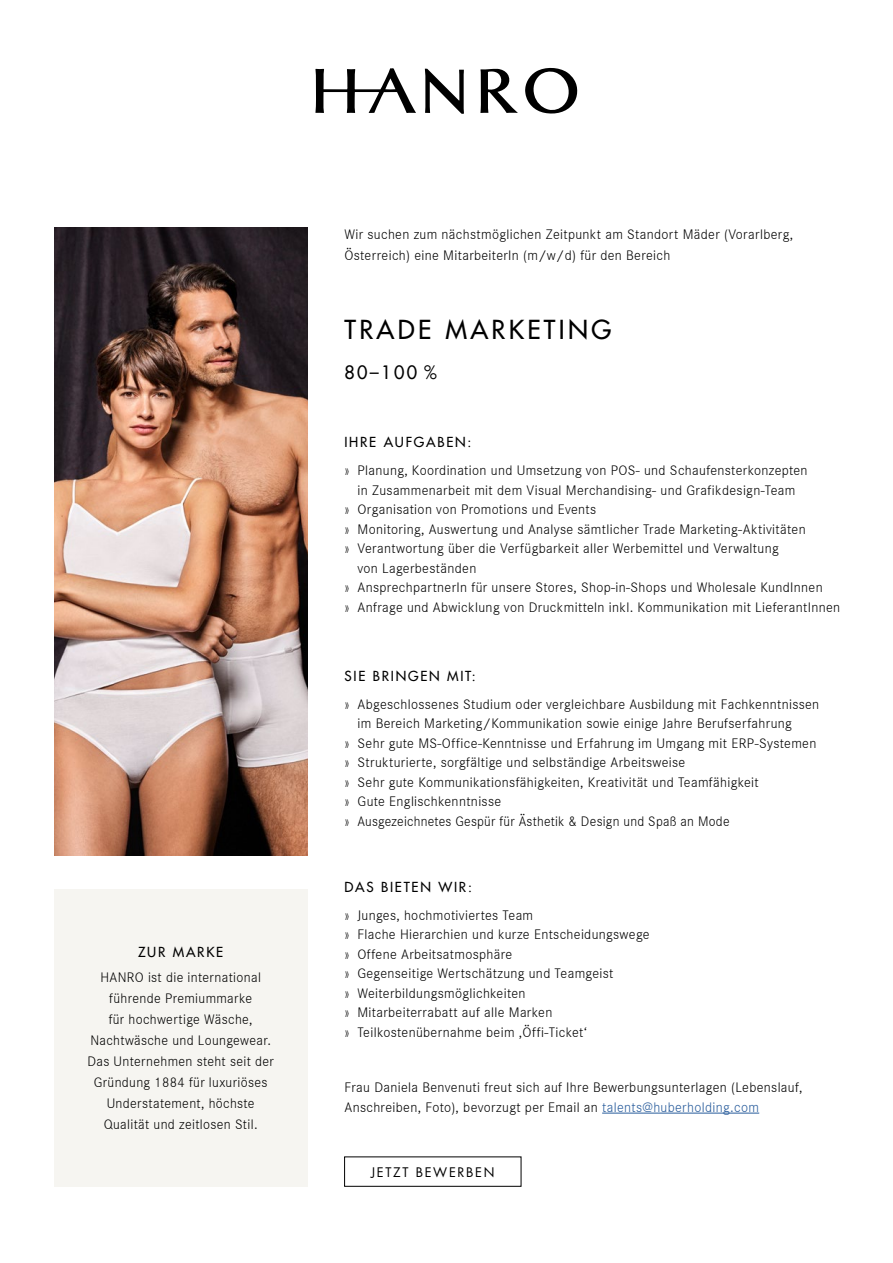
<style>
.page{position:relative;width:893px;height:1263px;background:#fff}
.page>*{position:absolute;margin:0;border:0;box-sizing:border-box;transform-origin:0 0}
.t1{font:500 25.5px "Futura Std";letter-spacing:.13em;color:#000}
.t2{font:500 18px "Futura Std";color:#000}
.t3{font:300 14.25px/21px "Corporate S";letter-spacing:.025em;color:#000}
.t4{font:500 13.5px "Futura Std";letter-spacing:.13em;color:#000}
.t5{font:12.9px "Futura Std";letter-spacing:.13em;color:#000}
.s1{color:#275b9b}
</style>
<div class="page">
<svg style="left:425px;top:69px;width:39px;height:45px"></svg>
<svg style="left:480px;top:69px;width:38px;height:44px"></svg>
<svg style="left:525px;top:67px;width:53px;height:47px"></svg>
<svg style="left:315px;top:68px;width:101px;height:45px"></svg>
<div style="left:54px;top:889px;width:253px;height:297px;background:#f6f5f1"></div>
<img style="left:54px;top:227px;width:253px;height:629px">
<hr style="left:602px;top:1113px;width:157px;height:1px;background:#275b9b">
<p class="t4" style="left:138px;top:943px;width:87px">ZUR MARKE</p>
<p class="t3" style="left:87px;top:966px;width:188px;text-align:center">HANRO ist die international führende Premiummarke<br>für hochwertige Wäsche,<br>Nachtwäsche und Loungewear.<br>Das Unternehmen steht seit der<br>Gründung 1884 für luxuriöses<br>Understatement, höchste<br>Qualität und zeitlosen Stil.</p>
<p class="t3" style="left:344px;top:223px;width:450px">Wir suchen zum nächstmöglichen Zeitpunkt am Standort Mäder (Vorarlberg,<br>Österreich) eine MitarbeiterIn (m/w/d) für den Bereich</p>
<h1 class="t1" style="left:344px;top:313px;width:268px">TRADE MARKETING</h1>
<p class="t2" style="left:344px;top:361px;width:94px">80–100 %</p>
<p class="t4" style="left:344px;top:434px;width:129px">IHRE AUFGABEN:</p>
<p class="t3" style="left:344px;top:460px;width:465px">» Planung, Koordination und Umsetzung von POS- und Schaufensterkonzepten</p>
<p class="t3" style="left:358px;top:479px;width:439px">in Zusammenarbeit mit dem Visual Merchandising- und Grafikdesign-Team</p>
<p class="t3" style="left:344px;top:499px;width:253px">» Organisation von Promotions und Events</p>
<p class="t3" style="left:344px;top:518px;width:463px">» Monitoring, Auswertung und Analyse sämtlicher Trade Marketing-Aktivitäten</p>
<p class="t3" style="left:344px;top:538px;width:436px">» Verantwortung über die Verfügbarkeit aller Werbemittel und Verwaltung</p>
<p class="t3" style="left:358px;top:557px;width:120px">von Lagerbeständen</p>
<p class="t3" style="left:344px;top:577px;width:480px">» AnsprechpartnerIn für unsere Stores, Shop-in-Shops und Wholesale KundInnen</p>
<p class="t3" style="left:344px;top:596px;width:497px">» Anfrage und Abwicklung von Druckmitteln inkl. Kommunikation mit LieferantInnen</p>
<p class="t4" style="left:344px;top:667px;width:133px">SIE BRINGEN MIT:</p>
<p class="t3" style="left:344px;top:693px;width:476px">» Abgeschlossenes Studium oder vergleichbare Ausbildung mit Fachkenntnissen</p>
<p class="t3" style="left:358px;top:712px;width:436px">im Bereich Marketing/Kommunikation sowie einige Jahre Berufserfahrung</p>
<p class="t3" style="left:344px;top:732px;width:473px">» Sehr gute MS-Office-Kenntnisse und Erfahrung im Umgang mit ERP-Systemen</p>
<p class="t3" style="left:344px;top:751px;width:342px">» Strukturierte, sorgfältige und selbständige Arbeitsweise</p>
<p class="t3" style="left:344px;top:771px;width:416px">» Sehr gute Kommunikationsfähigkeiten, Kreativität und Teamfähigkeit</p>
<p class="t3" style="left:344px;top:790px;width:158px">» Gute Englischkenntnisse</p>
<p class="t3" style="left:344px;top:810px;width:387px">» Ausgezeichnetes Gespür für Ästhetik &amp; Design und Spaß an Mode</p>
<p class="t4" style="left:344px;top:878px;width:129px">DAS BIETEN WIR:</p>
<p class="t3" style="left:344px;top:905px;width:307px;line-height:19.5px">» Junges, hochmotiviertes Team<br>» Flache Hierarchien und kurze Entscheidungswege » Offene Arbeitsatmosphäre<br>» Gegenseitige Wertschätzung und Teamgeist<br>» Weiterbildungsmöglichkeiten<br>» Mitarbeiterrabatt auf alle Marken<br>» Teilkostenübernahme beim ‚Öffi-Ticket‘</p>
<p class="t3" style="left:344px;top:1077px;width:460px;line-height:19.5px">Frau Daniela Benvenuti freut sich auf Ihre Bewerbungsunterlagen (Lebenslauf,<br>Anschreiben, Foto), bevorzugt per Email an <span class="s1">talents@huberholding.com</span></p>
<p class="t5" style="left:371px;top:1164px;width:125px">JETZT BEWERBEN</p>
</div>
